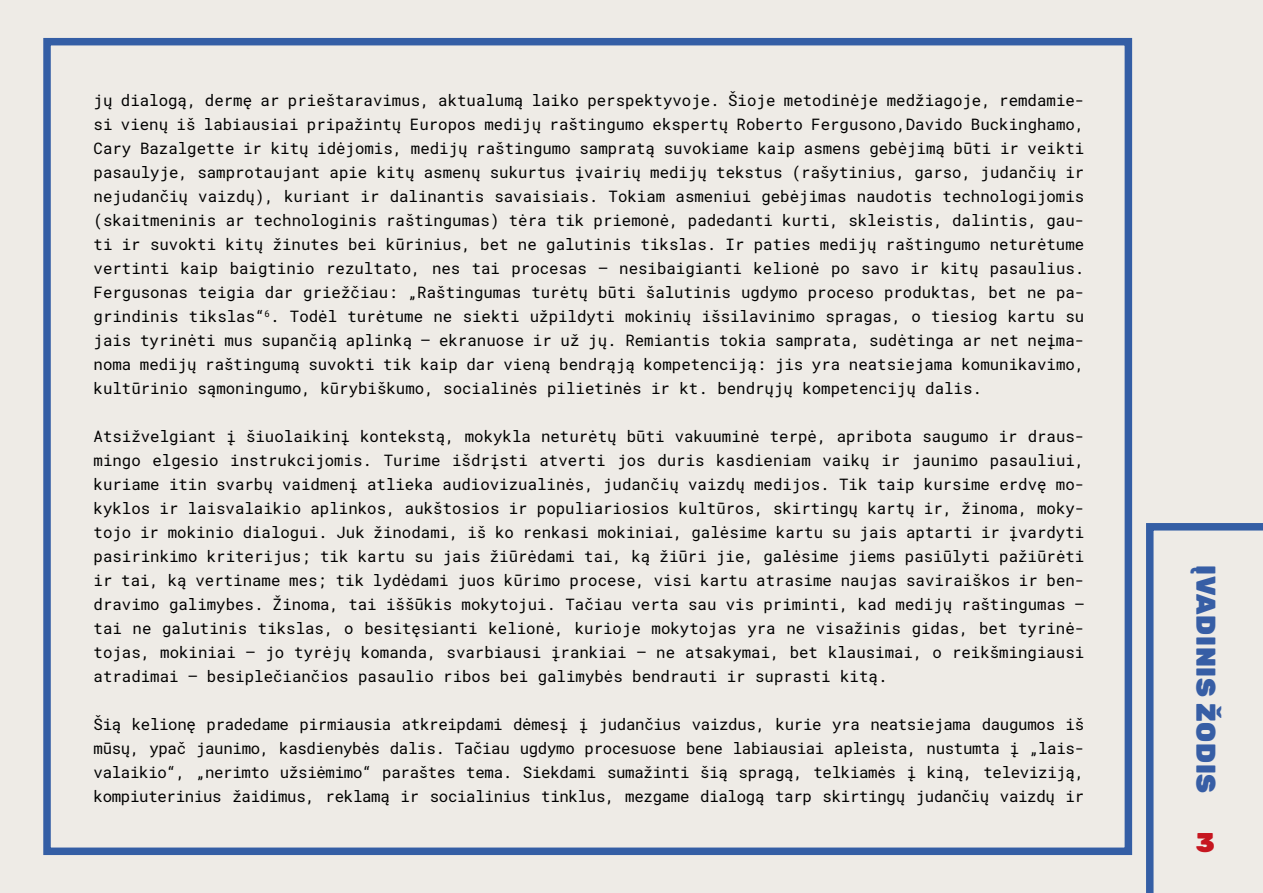
<style>
.page{position:relative;width:1263px;height:893px;background:#eeebe6}
.page>*{position:absolute;margin:0;border:0;box-sizing:border-box;transform-origin:0 0}
.t1{font:900 27px "Rubik";letter-spacing:.025em;color:#375ea5}
.t2{font:900 27px "Rubik";color:#c61620}
.tekstas{font:15.75px/24px "Roboto Mono";color:#000;text-align:justify}
</style>
<div class="page">
<div style="left:43px;top:38px;width:1089px;height:817px;border:8px solid #345ea5"></div>
<svg style="left:1146px;top:523px;width:117px;height:370px"></svg>
<p class="tekstas" style="left:94px;top:88px;width:992px">jų dialogą, dermę ar prieštaravimus, aktualumą laiko perspektyvoje. Šioje metodinėje medžiagoje, remdamie&shy;si vienų iš labiausiai pripažintų Europos medijų raštingumo ekspertų Roberto Fergusono,Davido Buckinghamo,</p>
<p class="tekstas" style="left:94px;top:136px;width:992px">Cary Bazalgette ir kitų idėjomis, medijų raštingumo sampratą suvokiame kaip asmens gebėjimą būti ir veikti pasaulyje, samprotaujant apie kitų asmenų sukurtus įvairių medijų tekstus (rašytinius, garso, judančių ir nejudančių vaizdų), kuriant ir dalinantis savaisiais. Tokiam asmeniui gebėjimas naudotis technologijomis (skaitmeninis ar technologinis raštingumas) tėra tik priemonė, padedanti kurti, skleistis, dalintis, gau&shy;ti ir suvokti kitų žinutes bei kūrinius, bet ne galutinis tikslas. Ir paties medijų raštingumo neturėtume vertinti kaip baigtinio rezultato, nes tai procesas – nesibaigianti kelionė po savo ir kitų pasaulius.<br>Fergusonas teigia dar griežčiau: „Raštingumas turėtų būti šalutinis ugdymo proceso produktas, bet ne pa&shy;grindinis tikslas“<sup>6</sup>. Todėl turėtume ne siekti užpildyti mokinių išsilavinimo spragas, o tiesiog kartu su jais tyrinėti mus supančią aplinką – ekranuose ir už jų. Remiantis tokia samprata, sudėtinga ar net neįma&shy;noma medijų raštingumą suvokti tik kaip dar vieną bendrąją kompetenciją: jis yra neatsiejama komunikavimo, kultūrinio sąmoningumo, kūrybiškumo, socialinės pilietinės ir kt. bendrųjų kompetencijų dalis.</p>
<p class="tekstas" style="left:94px;top:424px;width:992px">Atsižvelgiant į šiuolaikinį kontekstą, mokykla neturėtų būti vakuuminė terpė, apribota saugumo ir draus&shy;mingo elgesio instrukcijomis. Turime išdrįsti atverti jos duris kasdieniam vaikų ir jaunimo pasauliui, kuriame itin svarbų vaidmenį atlieka audiovizualinės, judančių vaizdų medijos. Tik taip kursime erdvę mo&shy;kyklos ir laisvalaikio aplinkos, aukštosios ir populiariosios kultūros, skirtingų kartų ir, žinoma, moky&shy;tojo ir mokinio dialogui. Juk žinodami, iš ko renkasi mokiniai, galėsime kartu su jais aptarti ir įvardyti pasirinkimo kriterijus; tik kartu su jais žiūrėdami tai, ką žiūri jie, galėsime jiems pasiūlyti pažiūrėti ir tai, ką vertiname mes; tik lydėdami juos kūrimo procese, visi kartu atrasime naujas saviraiškos ir ben&shy;dravimo galimybes. Žinoma, tai iššūkis mokytojui. Tačiau verta sau vis priminti, kad medijų raštingumas – tai ne galutinis tikslas, o besitęsianti kelionė, kurioje mokytojas yra ne visažinis gidas, bet tyrinė&shy;tojas, mokiniai – jo tyrėjų komanda, svarbiausi įrankiai – ne atsakymai, bet klausimai, o reikšmingiausi atradimai – besiplečiančios pasaulio ribos bei galimybės bendrauti ir suprasti kitą.</p>
<p class="tekstas" style="left:94px;top:712px;width:992px">Šią kelionę pradedame pirmiausia atkreipdami dėmesį į judančius vaizdus, kurie yra neatsiejama daugumos iš mūsų, ypač jaunimo, kasdienybės dalis. Tačiau ugdymo procesuose bene labiausiai apleista, nustumta į „lais&shy;valaikio“, „nerimto užsiėmimo“ paraštes tema. Siekdami sumažinti šią spragą, telkiamės į kiną, televiziją, kompiuterinius žaidimus, reklamą ir socialinius tinklus, mezgame dialogą tarp skirtingų judančių vaizdų ir</p>
<h1 class="t1" style="left:1222px;top:565px;width:230px;rotate:90deg">ĮVADINIS ŽODIS</h1>
<h1 class="t2" style="left:1196px;top:826px;width:21px">3</h1>
</div>
